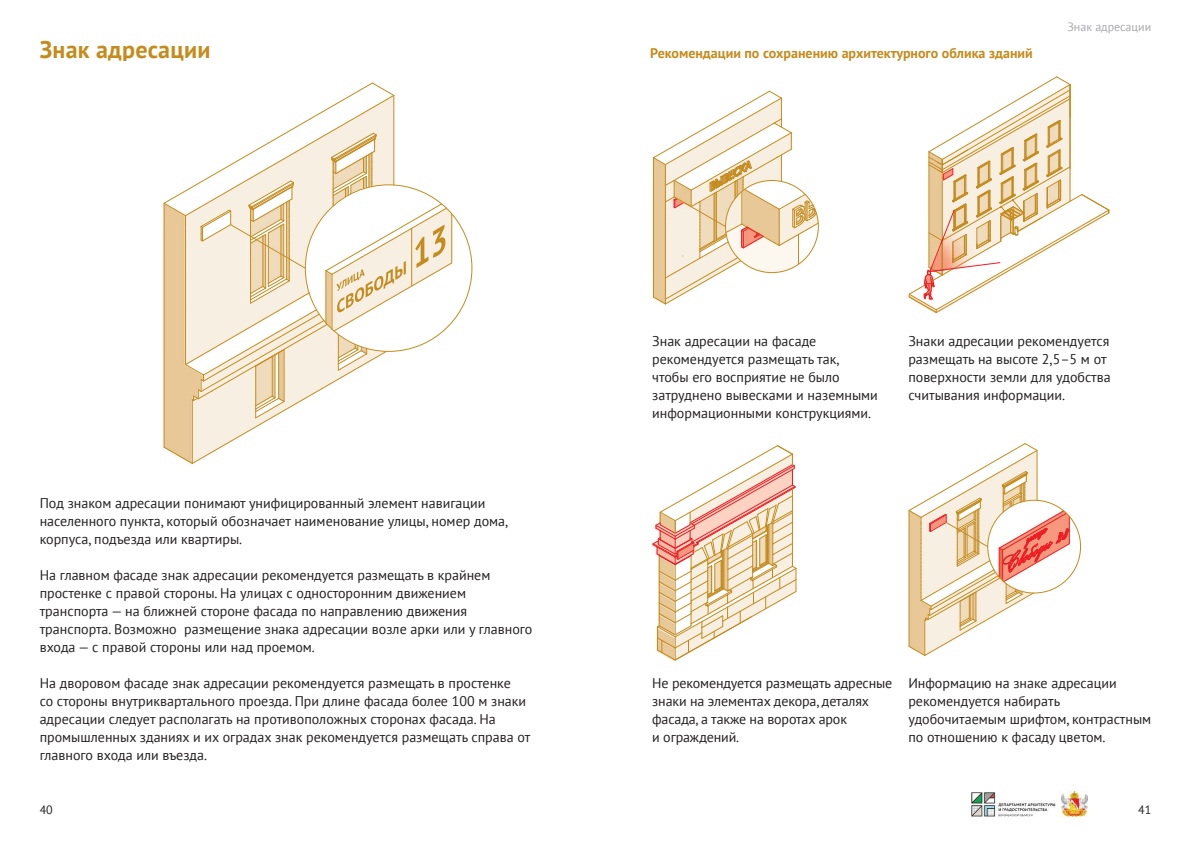
<style>
.page{position:relative;width:1191px;height:842px;background:#fff}
.page>*{position:absolute;margin:0;border:0;box-sizing:border-box;transform-origin:0 0}
.t1{font:700 24px "PT Sans";letter-spacing:.01em;color:#c58b1d}
.t2{font:14px/18px "PT Sans";color:#231f20}
.t3{font:700 14px "PT Sans";color:#c58b1d}
.t4{font:12px "PT Sans";color:#a8a9ad}
.t5{font:12px "PT Sans";color:#231f20}
</style>
<div class="page">
<img style="left:972px;top:793px;width:83px;height:24px">
<img style="left:1061px;top:791px;width:27px;height:26px">
<svg style="left:908px;top:443px;width:162px;height:213px"></svg>
<svg style="left:652px;top:90px;width:167px;height:215px"></svg>
<svg style="left:652px;top:445px;width:145px;height:216px"></svg>
<svg style="left:908px;top:76px;width:202px;height:238px"></svg>
<svg style="left:163px;top:82px;width:290px;height:382px"></svg>
<hr style="left:411px;top:228px;width:1px;height:58px;background:#c58b1d">
<h1 class="t1" style="left:40px;top:33px;width:172px">Знак адресации</h1>
<p class="t2" style="left:40px;top:493px;width:470px">Под знаком адресации понимают унифицированный элемент навигации населенного пункта, который обозначает наименование улицы, номер дома, корпуса, подъезда или квартиры.</p>
<p class="t2" style="left:40px;top:565px;width:494px">На главном фасаде знак адресации рекомендуется размещать в крайнем простенке с правой стороны. На улицах с односторонним движением транспорта — на ближней стороне фасада по направлению движения транспорта. Возможно размещение знака адресации возле арки или у главного входа — с правой стороны или над проемом.</p>
<p class="t2" style="left:40px;top:673px;width:492px">На дворовом фасаде знак адресации рекомендуется размещать в простенке<br>со стороны внутриквартального проезда. При длине фасада более 100 м знаки адресации следует располагать на противоположных сторонах фасада. На промышленных зданиях и их оградах знак рекомендуется размещать справа от главного входа или въезда.</p>
<p class="t3" style="left:650px;top:44px;width:384px">Рекомендации по сохранению архитектурного облика зданий</p>
<p class="t4" style="left:1067px;top:19px;width:85px">Знак адресации</p>
<p class="t2" style="left:652px;top:331px;width:227px">Знак адресации на фасаде рекомендуется размещать так, чтобы его восприятие не было затруднено вывесками и наземными информационными конструкциями.</p>
<p class="t2" style="left:908px;top:331px;width:204px">Знаки адресации рекомендуется размещать на высоте 2,5–5 м от поверхности земли для удобства считывания информации.</p>
<p class="t2" style="left:652px;top:673px;width:242px">Не рекомендуется размещать адресные знаки на элементах декора, деталях фасада, а также на воротах арок<br>и ограждений.</p>
<p class="t2" style="left:908px;top:673px;width:244px">Информацию на знаке адресации рекомендуется набирать удобочитаемым шрифтом, контрастным по отношению к фасаду цветом.</p>
<p class="t5" style="left:40px;top:802px;width:15px">40</p>
<p class="t5" style="left:1138px;top:802px;width:15px">41</p>
</div>
